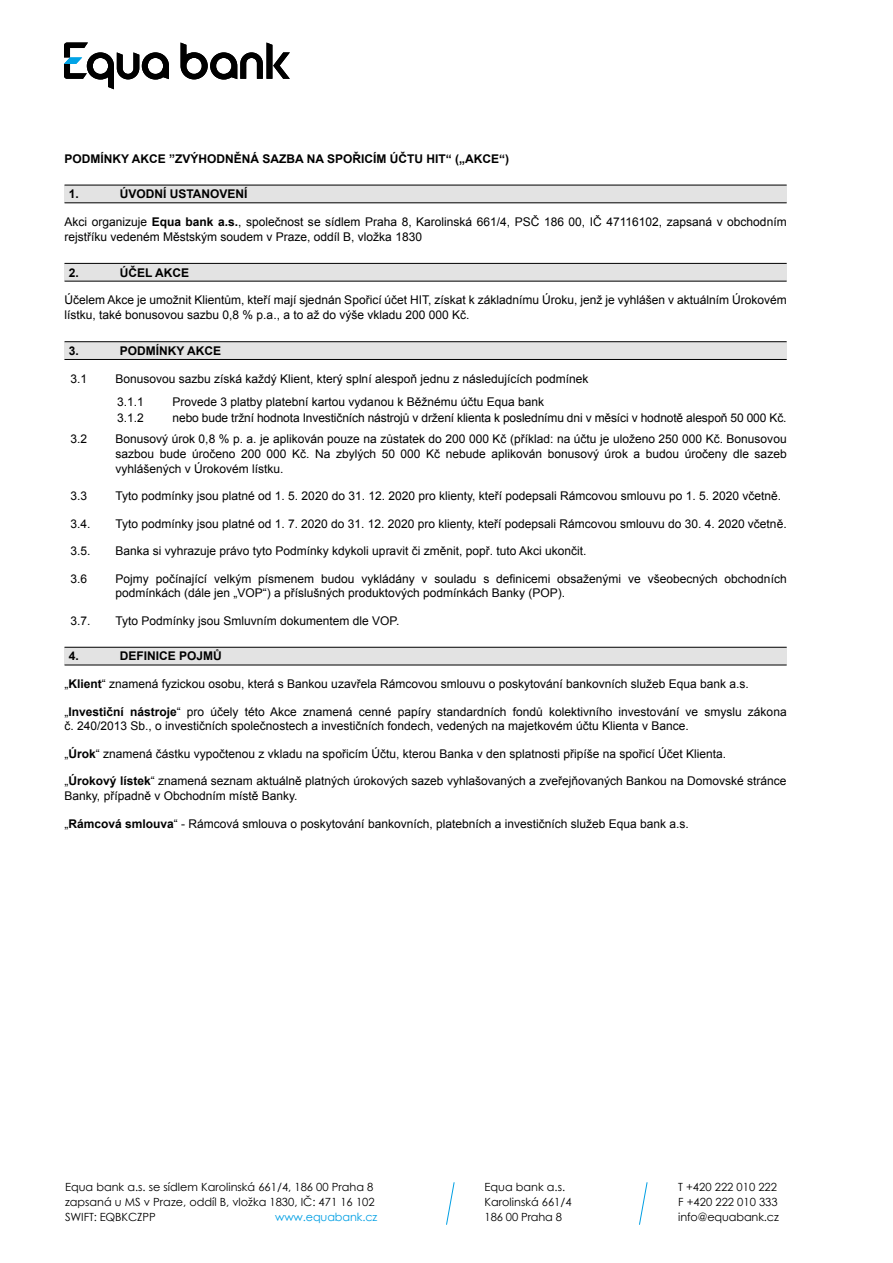
<style>
.page{position:relative;width:893px;height:1263px;background:#fff}
.page>*{position:absolute;margin:0;border:0;box-sizing:border-box;transform-origin:0 0}
.t1{font:12px/14.7px "Arial CE";color:#000}
.t2{font:700 12px "Arial";color:#000}
.t3{font:700 12px "Arial CE";color:#000}
.t4{font:11.25px/15px "Century Gothic";color:#000}
.t5{font:11.25px "Century Gothic";letter-spacing:-.01em;color:#009fe3}
.s1{font-weight:700}
</style>
<div class="page">
<svg style="left:446px;top:1182px;width:9px;height:43px"></svg>
<svg style="left:639px;top:1182px;width:9px;height:43px"></svg>
<svg style="left:181px;top:43px;width:109px;height:37px"></svg>
<svg style="left:64px;top:43px;width:105px;height:46px"></svg>
<div style="left:65px;top:185px;width:722px;height:18px;background:#e3e3e3"></div>
<hr style="left:65px;top:185px;width:722px;height:1px;background:#000">
<hr style="left:65px;top:202px;width:722px;height:1px;background:#000">
<div style="left:65px;top:263px;width:722px;height:18px;background:#e3e3e3"></div>
<hr style="left:65px;top:263px;width:722px;height:1px;background:#000">
<hr style="left:65px;top:281px;width:722px;height:1px;background:#000">
<div style="left:65px;top:342px;width:722px;height:17px;background:#e3e3e3"></div>
<hr style="left:65px;top:341px;width:722px;height:1px;background:#000">
<hr style="left:65px;top:359px;width:722px;height:1px;background:#000">
<div style="left:65px;top:647px;width:722px;height:18px;background:#e3e3e3"></div>
<hr style="left:65px;top:647px;width:722px;height:1px;background:#000">
<hr style="left:65px;top:665px;width:722px;height:1px;background:#000">
<p class="t3" style="left:65px;top:151px;width:446px">PODMÍNKY AKCE ”ZVÝHODNĚNÁ SAZBA NA SPOŘICÍM ÚČTU HIT“ („AKCE“)</p>
<p class="t2" style="left:69px;top:186px;width:12px">1.</p>
<p class="t2" style="left:120px;top:186px;width:129px">ÚVODNÍ USTANOVENÍ</p>
<p class="t1" style="left:65px;top:215px;width:724px">Akci organizuje <span class="s1">Equa bank a.s.</span>, společnost se sídlem Praha 8, Karolinská 661/4, PSČ 186 00, IČ 47116102, zapsaná v obchodním rejstříku vedeném Městským soudem v Praze, oddíl B, vložka 1830</p>
<p class="t2" style="left:69px;top:264px;width:12px">2.</p>
<p class="t2" style="left:120px;top:264px;width:71px">ÚČEL AKCE</p>
<p class="t1" style="left:65px;top:293px;width:724px">Účelem Akce je umožnit Klientům, kteří mají sjednán Spořicí účet HIT, získat k základnímu Úroku, jenž je vyhlášen v aktuálním Úrokovém lístku, také bonusovou sazbu 0,8 % p.a., a to až do výše vkladu 200 000 Kč.</p>
<p class="t2" style="left:69px;top:343px;width:12px">3.</p>
<p class="t2" style="left:120px;top:343px;width:103px">PODMÍNKY AKCE</p>
<p class="t1" style="left:71px;top:371px;width:18px">3.1</p>
<p class="t1" style="left:116px;top:367px;width:474px;line-height:23px">Bonusovou sazbu získá každý Klient, který splní alespoň jednu z následujících podmínek<br>3.1.1</p>
<p class="t1" style="left:173px;top:394px;width:373px">Provede 3 platby platební kartou vydanou k Běžnému účtu Equa bank</p>
<p class="t1" style="left:117px;top:411px;width:28px">3.1.2</p>
<p class="t1" style="left:173px;top:411px;width:616px">nebo bude tržní hodnota Investičních nástrojů v držení klienta k poslednímu dni v měsíci v hodnotě alespoň 50 000 Kč.</p>
<p class="t1" style="left:71px;top:432px;width:18px">3.2</p>
<p class="t1" style="left:116px;top:432px;width:673px;text-align:justify">Bonusový úrok 0,8 % p. a. je aplikován pouze na zůstatek do 200 000 Kč (příklad: na účtu je uloženo 250 000 Kč. Bonusovou sazbou bude úročeno 200 000 Kč. Na zbylých 50 000 Kč nebude aplikován bonusový úrok a budou úročeny dle sazeb vyhlášených v Úrokovém lístku.</p>
<p class="t1" style="left:71px;top:489px;width:18px">3.3</p>
<p class="t1" style="left:116px;top:489px;width:667px">Tyto podmínky jsou platné od 1. 5. 2020 do 31. 12. 2020 pro klienty, kteří podepsali Rámcovou smlouvu po 1. 5. 2020 včetně.</p>
<p class="t1" style="left:71px;top:516px;width:22px">3.4.</p>
<p class="t1" style="left:116px;top:516px;width:673px">Tyto podmínky jsou platné od 1. 7. 2020 do 31. 12. 2020 pro klienty, kteří podepsali Rámcovou smlouvu do 30. 4. 2020 včetně.</p>
<p class="t1" style="left:71px;top:544px;width:22px">3.5.</p>
<p class="t1" style="left:116px;top:544px;width:472px">Banka si vyhrazuje právo tyto Podmínky kdykoli upravit či změnit, popř. tuto Akci ukončit.</p>
<p class="t1" style="left:71px;top:571px;width:18px">3.6</p>
<p class="t1" style="left:116px;top:571px;width:673px">Pojmy počínající velkým písmenem budou vykládány v souladu s definicemi obsaženými ve všeobecných obchodních podmínkách (dále jen „VOP“) a příslušných produktových podmínkách Banky (POP).</p>
<p class="t1" style="left:71px;top:613px;width:22px">3.7.</p>
<p class="t1" style="left:116px;top:613px;width:285px">Tyto Podmínky jsou Smluvním dokumentem dle VOP.</p>
<p class="t2" style="left:69px;top:648px;width:12px">4.</p>
<p class="t2" style="left:120px;top:648px;width:104px">DEFINICE POJMŮ</p>
<p class="t1" style="left:65px;top:677px;width:686px">„<span class="s1">Klient</span>“ znamená fyzickou osobu, která s Bankou uzavřela Rámcovou smlouvu o poskytování bankovních služeb Equa bank a.s.</p>
<p class="t1" style="left:65px;top:704px;width:724px">„<span class="s1">Investiční nástroje</span>“ pro účely této Akce znamená cenné papíry standardních fondů kolektivního investování ve smyslu zákona č. 240/2013 Sb., o investičních společnostech a investičních fondech, vedených na majetkovém účtu Klienta v Bance.</p>
<p class="t1" style="left:65px;top:746px;width:663px">„<span class="s1">Úrok</span>“ znamená částku vypočtenou z vkladu na spořicím Účtu, kterou Banka v den splatnosti připíše na spořicí Účet Klienta.</p>
<p class="t1" style="left:65px;top:774px;width:724px">„<span class="s1">Úrokový lístek</span>“ znamená seznam aktuálně platných úrokových sazeb vyhlašovaných a zveřejňovaných Bankou na Domovské stránce<br>Banky, případně v Obchodním místě Banky.</p>
<p class="t1" style="left:65px;top:816px;width:626px">„<span class="s1">Rámcová smlouva</span>“ - Rámcová smlouva o poskytování bankovních, platebních a investičních služeb Equa bank a.s.</p>
<p class="t4" style="left:65px;top:1179px;width:311px;text-align:justify">Equa bank a.s. se sídlem Karolinská 661/4, 186 00 Praha 8 zapsaná u MS v Praze, oddíl B, vložka 1830, IČ: 471 16 102<br>SWIFT: EQBKCZPP</p>
<p class="t5" style="left:275px;top:1209px;width:104px">www.equabank.cz</p>
<p class="t4" style="left:485px;top:1179px;width:89px">Equa bank a.s.<br>Karolinská 661/4<br>186 00 Praha 8</p>
<p class="t4" style="left:678px;top:1179px;width:102px">T +420 222 010 222<br>F +420 222 010 333 info@equabank.cz</p>
</div>
